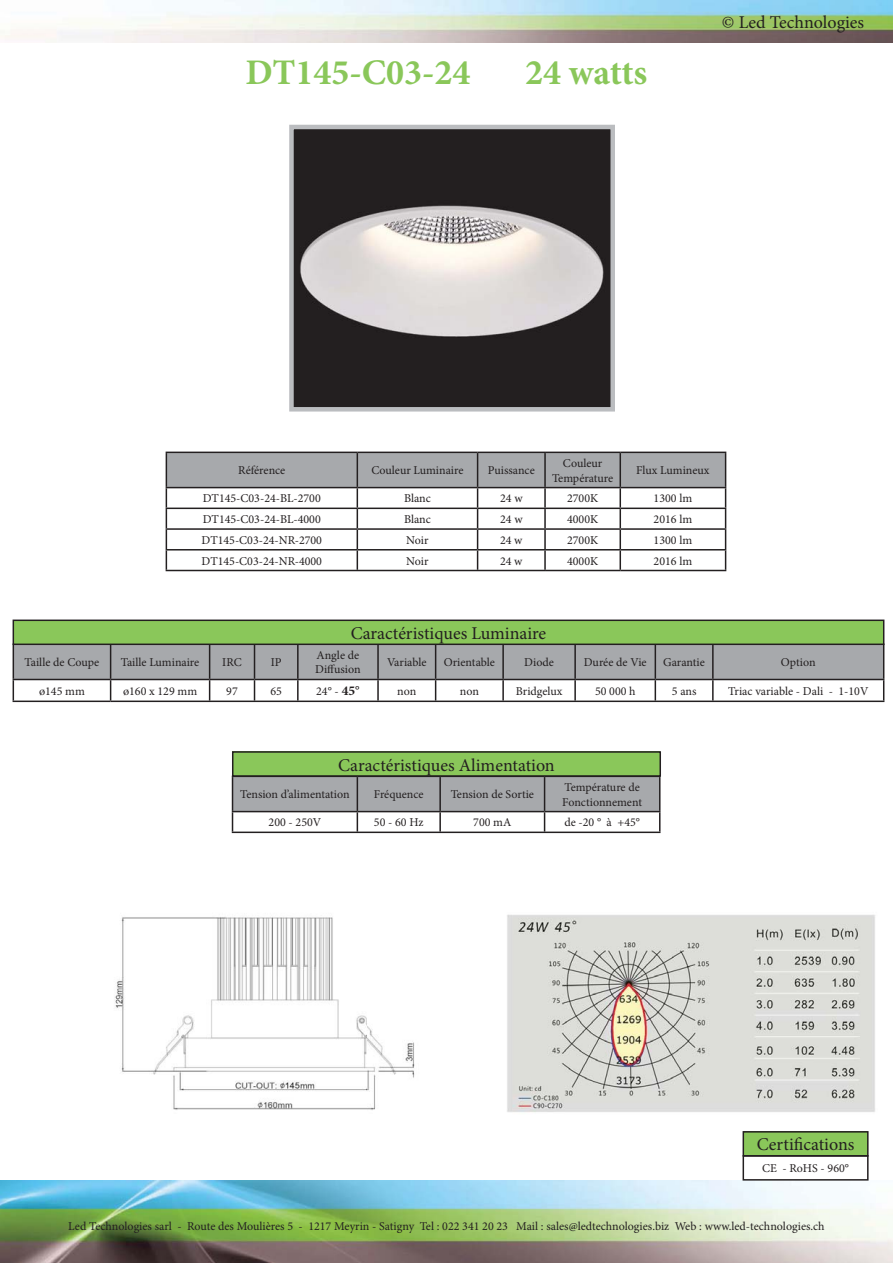
<style>
.page{position:relative;width:893px;height:1263px;background:#fff}
.page>*{position:absolute;margin:0;border:0;box-sizing:border-box;transform-origin:0 0}
.t1{font:700 36px "Minion Pro";color:#8ac75a}
.t2{font:18px "Minion Pro";color:#231f20}
.t3{font:12px/14.4px "Minion Pro";color:#231f20}
.s1{font-weight:700;font-size:13.5px}
</style>
<div class="page">
<img style="left:0;top:1180px;width:893px;height:83px">
<img style="left:0;top:1px;width:893px;height:42px">
<div style="left:291px;top:127px;width:322px;height:282px;background:#231f20"></div>
<img style="left:300px;top:205px;width:304px;height:132px">
<div style="left:289px;top:125px;width:326px;height:286px;border:4px solid #bbbdc0"></div>
<svg style="left:166px;top:452px;width:560px;height:118px"></svg>
<hr style="left:166px;top:570px;width:379px;height:1px;background:#231f20">
<hr style="left:545px;top:570px;width:75px;height:1px;background:#231f20">
<hr style="left:620px;top:570px;width:106px;height:1px;background:#231f20">
<svg style="left:13px;top:645px;width:871px;height:55px"></svg>
<hr style="left:13px;top:700px;width:98px;height:2px;background:#231f20">
<hr style="left:111px;top:700px;width:773px;height:2px;background:#231f20">
<img style="left:115px;top:917px;width:300px;height:193px">
<img style="left:507px;top:914px;width:368px;height:198px">
<svg style="left:232px;top:777px;width:428px;height:54px"></svg>
<hr style="left:232px;top:831px;width:428px;height:2px;background:#231f20">
<div style="left:13px;top:620px;width:871px;height:24px;background:#8ac75a"></div>
<div style="left:13px;top:619px;width:871px;height:26px;border:2px solid #231f20"></div>
<div style="left:233px;top:752px;width:427px;height:24px;background:#8ac75a"></div>
<div style="left:232px;top:751px;width:429px;height:26px;border:2px solid #231f20"></div>
<div style="left:743px;top:1132px;width:125px;height:24px;background:#8ac75a"></div>
<div style="left:742px;top:1131px;width:126px;height:25px;border:2px solid #231f20"></div>
<div style="left:742px;top:1155px;width:126px;height:25px;border:2px solid #231f20"></div>
<h1 class="t1" style="left:246px;top:50px;width:226px">DT145-C03-24</h1>
<h1 class="t1" style="left:525px;top:50px;width:124px">24 watts</h1>
<h2 class="t2" style="left:722px;top:15px;width:144px">© Led Technologies</h2>
<p class="t3" style="left:238px;top:464px;width:49px">Référence</p>
<p class="t3" style="left:371px;top:464px;width:94px">Couleur Luminaire</p>
<p class="t3" style="left:488px;top:464px;width:49px">Puissance</p>
<p class="t3" style="left:552px;top:457px;width:63px;text-align:center">Couleur<br>Température</p>
<p class="t3" style="left:636px;top:464px;width:75px">Flux Lumineux</p>
<p class="t3" style="left:203px;top:492px;width:119px">DT145-C03-24-BL-2700</p>
<p class="t3" style="left:404px;top:492px;width:28px">Blanc</p>
<p class="t3" style="left:500px;top:492px;width:24px">24 w</p>
<p class="t3" style="left:567px;top:492px;width:33px">2700K</p>
<p class="t3" style="left:654px;top:492px;width:40px">1300 lm</p>
<p class="t3" style="left:203px;top:513px;width:119px">DT145-C03-24-BL-4000</p>
<p class="t3" style="left:404px;top:513px;width:28px">Blanc</p>
<p class="t3" style="left:500px;top:513px;width:24px">24 w</p>
<p class="t3" style="left:567px;top:513px;width:33px">4000K</p>
<p class="t3" style="left:654px;top:513px;width:40px">2016 lm</p>
<p class="t3" style="left:202px;top:534px;width:122px">DT145-C03-24-NR-2700</p>
<p class="t3" style="left:406px;top:534px;width:24px">Noir</p>
<p class="t3" style="left:500px;top:534px;width:24px">24 w</p>
<p class="t3" style="left:567px;top:534px;width:33px">2700K</p>
<p class="t3" style="left:654px;top:534px;width:40px">1300 lm</p>
<p class="t3" style="left:202px;top:554px;width:122px">DT145-C03-24-NR-4000</p>
<p class="t3" style="left:406px;top:554px;width:24px">Noir</p>
<p class="t3" style="left:500px;top:554px;width:24px">24 w</p>
<p class="t3" style="left:567px;top:554px;width:33px">4000K</p>
<p class="t3" style="left:654px;top:554px;width:40px">2016 lm</p>
<h2 class="t2" style="left:351px;top:626px;width:197px">Caractéristiques Luminaire</h2>
<p class="t3" style="left:25px;top:656px;width:76px">Taille de Coupe</p>
<p class="t3" style="left:121px;top:656px;width:80px">Taille Luminaire</p>
<p class="t3" style="left:222px;top:656px;width:21px">IRC</p>
<p class="t3" style="left:271px;top:656px;width:12px">IP</p>
<p class="t3" style="left:315px;top:649px;width:47px">Angle de<br>Diffusion</p>
<p class="t3" style="left:387px;top:656px;width:41px">Variable</p>
<p class="t3" style="left:444px;top:656px;width:53px">Orientable</p>
<p class="t3" style="left:524px;top:656px;width:31px">Diode</p>
<p class="t3" style="left:584px;top:656px;width:64px">Durée de Vie</p>
<p class="t3" style="left:663px;top:656px;width:43px">Garantie</p>
<p class="t3" style="left:781px;top:656px;width:36px">Option</p>
<p class="t3" style="left:39px;top:685px;width:47px">ø145 mm</p>
<p class="t3" style="left:123px;top:685px;width:76px">ø160 x 129 mm</p>
<p class="t3" style="left:226px;top:685px;width:13px">97</p>
<p class="t3" style="left:270px;top:685px;width:13px">65</p>
<p class="t3" style="left:316px;top:685px;width:45px">24° - <span class="s1">45°</span></p>
<p class="t3" style="left:397px;top:685px;width:21px">non</p>
<p class="t3" style="left:460px;top:685px;width:21px">non</p>
<p class="t3" style="left:516px;top:685px;width:48px">Bridgelux</p>
<p class="t3" style="left:595px;top:685px;width:42px">50 000 h</p>
<p class="t3" style="left:672px;top:685px;width:26px">5 ans</p>
<p class="t3" style="left:728px;top:685px;width:142px">Triac variable - Dali - 1-10V</p>
<h2 class="t2" style="left:338px;top:758px;width:218px">Caractéristiques Alimentation</h2>
<p class="t3" style="left:240px;top:788px;width:111px">Tension d’alimentation</p>
<p class="t3" style="left:374px;top:788px;width:51px">Fréquence</p>
<p class="t3" style="left:451px;top:788px;width:85px">Tension de Sortie</p>
<p class="t3" style="left:562px;top:781px;width:81px">Température de<br>Fonctionnement</p>
<p class="t3" style="left:269px;top:816px;width:54px">200 - 250V</p>
<p class="t3" style="left:374px;top:816px;width:51px">50 - 60 Hz</p>
<p class="t3" style="left:473px;top:816px;width:40px">700 mA</p>
<p class="t3" style="left:564px;top:816px;width:77px">de -20 ° à +45°</p>
<h2 class="t2" style="left:757px;top:1137px;width:99px">Certifications</h2>
<p class="t3" style="left:762px;top:1162px;width:88px">CE - RoHS - 960°</p>
<p class="t3" style="left:68px;top:1220px;width:758px">Led Technologies sarl - Route des Moulières 5 - 1217 Meyrin - Satigny Tel : 022 341 20 23 Mail : sales@ledtechnologies.biz Web : www.led-technologies.ch</p>
</div>
